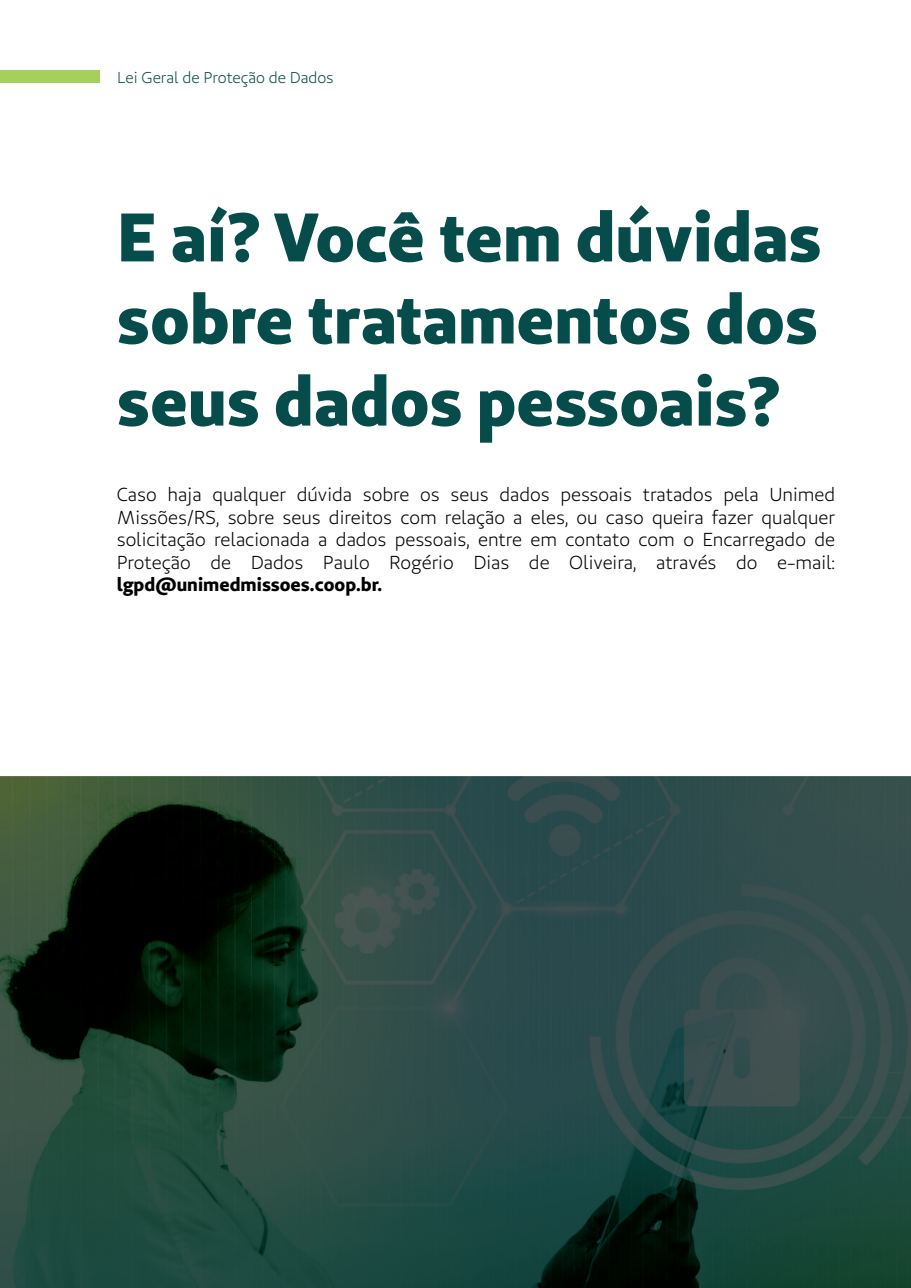
<style>
.page{position:relative;width:911px;height:1288px;background:#fff}
.page>*{position:absolute;margin:0;border:0;box-sizing:border-box;transform-origin:0 0}
.t1{font:700 68.4px/82px "Unimed Sans 2020 Extra";color:#054c4a;text-align:justify}
.t2{font:18.8px/22.4px "Unimed Sans 2020 Book";color:#000001;text-align:justify}
.t3{font:18.8px "Unimed Sans 2020 Bold";color:#000001}
.t4{font:15.6px "Unimed Sans 2020 Book";color:#054c4a}
</style>
<div class="page">
<img style="left:0;top:776px;width:910px;height:511px">
<div style="left:0;top:70px;width:100px;height:13px;background:#a6d05d"></div>
<p class="t4" style="left:117px;top:68px;width:218px">Lei Geral de Proteção de Dados</p>
<h1 class="t1" style="left:117px;top:194px;width:706px">E aí? Você tem dúvidas sobre tratamentos dos seus dados pessoais?</h1>
<p class="t2" style="left:117px;top:483px;width:719px">Caso haja qualquer dúvida sobre os seus dados pessoais tratados pela Unimed Missões/RS, sobre seus direitos com relação a eles, ou caso queira fazer qualquer solicitação relacionada a dados pessoais, entre em contato com o Encarregado de Proteção de Dados Paulo Rogério Dias de Oliveira, através do e-mail:</p>
<p class="t3" style="left:117px;top:572px;width:267px">lgpd@unimedmissoes.coop.br.</p>
</div>
